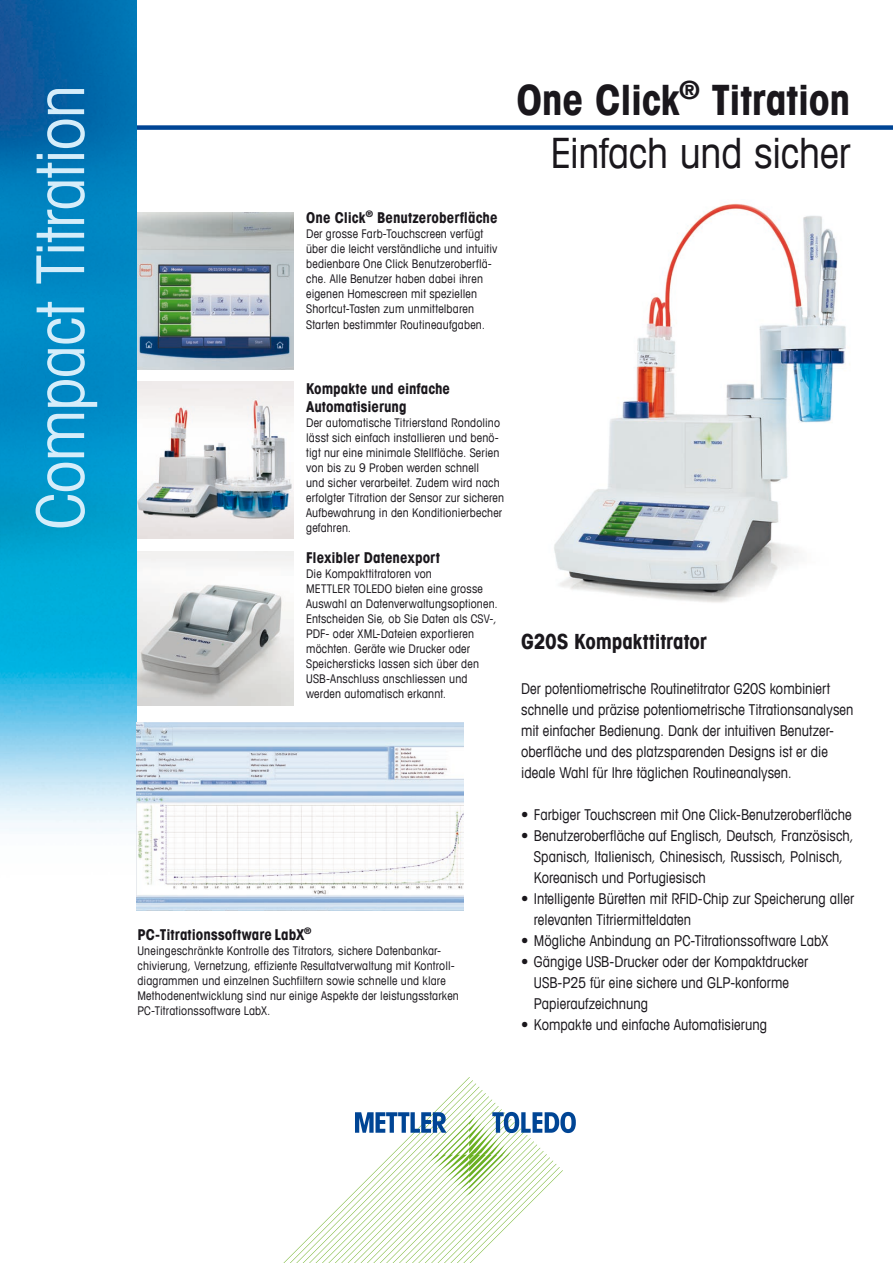
<style>
.page{position:relative;width:893px;height:1263px;background:#fff}
.page>*{position:absolute;margin:0;border:0;box-sizing:border-box;transform-origin:0 0}
.E_Vertical_Bar_Text{font:condensed 66px "Avant Garde Com";letter-spacing:-.01em;color:#d5edfa}
.E_Headline_bold_28_3{font:700 condensed 42px "Avant Garde Com";letter-spacing:-.01em;color:#1a171c}
.E_Headline_bold_28_3-2{font:condensed 42px "Avant Garde Com";letter-spacing:-.01em;color:#1a171c}
.E_Feature_Text_book{font:700 condensed 21px "Avant Garde Com";letter-spacing:-.005em;color:#1a171c}
.E_Lead_Text_book_10{font:condensed 15px/21px "Avant Garde Com";letter-spacing:.005em;color:#1a171c}
.E_Feature_Text_book-2{font:700 condensed 15px/18px "Avant Garde Com";color:#1a171c}
.E_Feature_Text_book-3{font:condensed 12px/15px "Avant Garde Com";letter-spacing:.015em;color:#1a171c}
</style>
<div class="page">
<div style="left:111px;top:125px;width:782px;height:5px;background:#004595"></div>
<svg style="left:283px;top:1077px;width:293px;height:186px"></svg>
<img style="left:554px;top:203px;width:292px;height:400px">
<img style="left:136px;top:552px;width:157px;height:153px">
<img style="left:136px;top:381px;width:157px;height:157px">
<img style="left:136px;top:213px;width:157px;height:157px">
<img style="left:0;top:0;width:136px;height:832px">
<img style="left:136px;top:723px;width:327px;height:187px">
<p class="E_Vertical_Bar_Text" style="left:20px;top:529px;width:446px;rotate:-90deg">Compact Titration</p>
<p class="E_Feature_Text_book-2" style="left:306px;top:209px;width:193px">One Click<sup>®</sup> Benutzeroberfläche</p>
<p class="E_Feature_Text_book-3" style="left:306px;top:226px;width:193px">Der grosse Farb-Touchscreen verfügt über die leicht verständliche und intuitiv bedienbare One Click Benutzeroberflä&shy;che. Alle Benutzer haben dabei ihren eigenen Homescreen mit speziellen Shortcut-Tasten zum unmittelbaren Starten bestimmter Routineaufgaben.</p>
<p class="E_Headline_bold_28_3" style="left:516px;top:73px;width:335px">One Click<sup>®</sup> Titration</p>
<p class="E_Headline_bold_28_3-2" style="left:550px;top:127px;width:301px">Einfach und sicher</p>
<p class="E_Feature_Text_book-2" style="left:306px;top:380px;width:145px">Kompakte und einfache<br>Automatisierung</p>
<p class="E_Feature_Text_book-3" style="left:306px;top:415px;width:200px">Der automatische Titrierstand Rondolino lässt sich einfach installieren und benö&shy;tigt nur eine minimale Stellfläche. Serien von bis zu 9 Proben werden schnell<br>und sicher verarbeitet. Zudem wird nach erfolgter Titration der Sensor zur sicheren Aufbewahrung in den Konditionierbecher gefahren.</p>
<p class="E_Feature_Text_book-2" style="left:306px;top:548px;width:135px">Flexibler Datenexport</p>
<p class="E_Feature_Text_book-3" style="left:306px;top:566px;width:193px">Die Kompakttitratoren von<br>METTLER TOLEDO bieten eine grosse Auswahl an Datenverwaltungsoptionen.<br>Entscheiden Sie, ob Sie Daten als CSV-, PDF- oder XML-Dateien exportieren möchten. Geräte wie Drucker oder Speichersticks lassen sich über den USB-Anschluss anschliessen und werden automatisch erkannt.</p>
<p class="E_Feature_Text_book-2" style="left:137px;top:925px;width:175px">PC-Titrationssoftware LabX<sup>®</sup></p>
<p class="E_Feature_Text_book-3" style="left:137px;top:943px;width:323px">Uneingeschränkte Kontrolle des Titrators, sichere Datenbankar&shy;chivierung, Vernetzung, effiziente Resultatverwaltung mit Kontroll&shy;diagrammen und einzelnen Suchfiltern sowie schnelle und klare Methodenentwicklung sind nur einige Aspekte der leistungsstarken PC-Titrationssoftware LabX.</p>
<p class="E_Feature_Text_book" style="left:521px;top:628px;width:187px">G20S Kompakttitrator</p>
<p class="E_Lead_Text_book_10" style="left:521px;top:678px;width:334px">Der potentiometrische Routinetitrator G20S kombiniert schnelle und präzise potentiometrische Titrationsanalysen mit einfacher Bedienung. Dank der intuitiven Benutzer&shy;oberfläche und des platzsparenden Designs ist er die ideale Wahl für Ihre täglichen Routineanalysen.</p>
<p class="E_Lead_Text_book_10" style="left:521px;top:804px;width:332px">• Farbiger Touchscreen mit One Click-Benutzeroberfläche</p>
<p class="E_Lead_Text_book_10" style="left:534px;top:825px;width:321px;text-indent:-13px">• Benutzeroberfläche auf Englisch, Deutsch, Französisch,<br>Spanisch, Italienisch, Chinesisch, Russisch, Polnisch,<br>Koreanisch und Portugiesisch</p>
<p class="E_Lead_Text_book_10" style="left:534px;top:888px;width:322px;text-indent:-13px">• Intelligente Büretten mit RFID-Chip zur Speicherung aller relevanten Titriermitteldaten</p>
<p class="E_Lead_Text_book_10" style="left:521px;top:930px;width:309px">• Mögliche Anbindung an PC-Titrationssoftware LabX</p>
<p class="E_Lead_Text_book_10" style="left:534px;top:951px;width:276px;text-indent:-13px">• Gängige USB-Drucker oder der Kompaktdrucker<br>USB-P25 für eine sichere und GLP-konforme<br>Papieraufzeichnung</p>
<p class="E_Lead_Text_book_10" style="left:521px;top:1014px;width:247px">• Kompakte und einfache Automatisierung</p>
</div>
